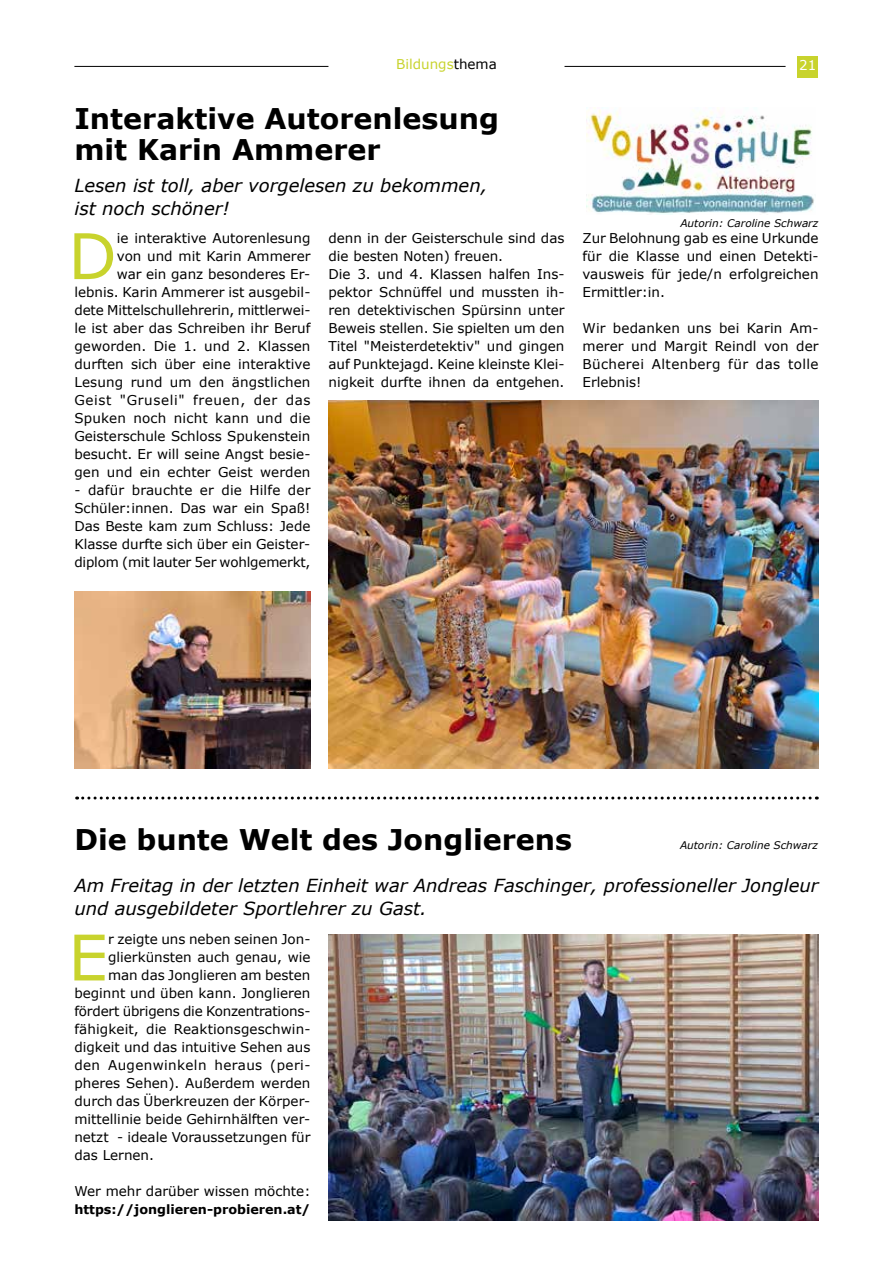
<style>
.page{position:relative;width:893px;height:1263px;background:#fff}
.page>*{position:absolute;margin:0;border:0;box-sizing:border-box;transform-origin:0 0}
.t1{font:63px "Verdana";color:#c8d32d}
.t2{font:700 28.5px/31.5px "Verdana";color:#000}
.t3{font:italic 18px/22.5px "Verdana";color:#000}
.t4{font:13.5px/18px "Verdana";color:#000;text-align:justify}
.t5{font:13.5px "Verdana";letter-spacing:.03em;color:#000}
.t6{font:13.5px "Verdana";color:#c8d32d}
.t7{font:13.5px "Verdana";color:#fff}
.t8{font:700 12.75px "Verdana";color:#000}
.t9{font:italic 10.5px "Verdana";color:#000}
.s1{color:#000}
</style>
<div class="page">
<hr style="left:74px;top:66px;width:254px;height:1px;background:#000">
<hr style="left:564px;top:66px;width:222px;height:1px;background:#000">
<div style="left:797px;top:56px;width:21px;height:21px;background:#c8d32d"></div>
<img style="left:587px;top:107px;width:227px;height:107px">
<img style="left:74px;top:591px;width:236px;height:177px">
<img style="left:328px;top:400px;width:490px;height:368px">
<svg style="left:77px;top:796px;width:740px;height:3px"></svg>
<img style="left:329px;top:934px;width:490px;height:286px">
<p class="t6" style="left:396px;top:55px;width:102px">Bildungs<span class="s1">thema</span></p>
<h2 class="t2" style="left:74px;top:102px;width:426px">Interaktive Autorenlesung mit Karin Ammerer</h2>
<h3 class="t3" style="left:74px;top:174px;width:414px">Lesen ist toll, aber vorgelesen zu bekommen, ist noch schöner!</h3>
<p class="t4" style="left:74px;top:229px;width:238px;text-align:right">ie interaktive Autorenlesung<br>von und mit Karin Ammerer<br>war ein ganz besonderes Er&shy;lebnis. Karin Ammerer ist ausgebil&shy;dete Mittelschullehrerin, mittlerwei&shy;le ist aber das Schreiben ihr Beruf geworden. Die 1. und 2. Klassen durften sich über eine interaktive<br>Lesung rund um den ängstlichen<br>Geist "Gruseli" freuen, der das<br>Spuken noch nicht kann und die<br>Geisterschule Schloss Spukenstein besucht. Er will seine Angst besie&shy;gen und ein echter Geist werden</p>
<p class="t4" style="left:74px;top:481px;width:238px">- dafür brauchte er die Hilfe der Schüler:innen. Das war ein Spaß!<br>Das Beste kam zum Schluss: Jede Klasse durfte sich über ein Geister&shy;diplom (mit lauter 5er wohlgemerkt,</p>
<h1 class="t1" style="left:68px;top:213px;width:50px">D</h1>
<p class="t4" style="left:328px;top:229px;width:238px;text-align:left">denn in der Geisterschule sind das die besten Noten) freuen.<br>Die 3. und 4. Klassen halfen Ins&shy;pektor Schnüffel und mussten ih&shy;ren detektivischen Spürsinn unter Beweis stellen. Sie spielten um den Titel "Meisterdetektiv" und gingen auf Punktejagd. Keine kleinste Klei&shy;nigkeit durfte ihnen da entgehen.</p>
<p class="t7" style="left:799px;top:56px;width:19px">21</p>
<p class="t9" style="left:680px;top:216px;width:139px">Autorin: Caroline Schwarz</p>
<p class="t4" style="left:582px;top:229px;width:238px">Zur Belohnung gab es eine Urkunde für die Klasse und einen Detekti&shy;vausweis für jede/n erfolgreichen Ermittler:in.</p>
<p class="t4" style="left:582px;top:319px;width:238px">Wir bedanken uns bei Karin Am&shy;merer und Margit Reindl von der Bücherei Altenberg für das tolle Erlebnis!</p>
<h2 class="t2" style="left:74px;top:823px;width:499px">Die bunte Welt des Jonglierens</h2>
<h3 class="t3" style="left:74px;top:874px;width:746px">Am Freitag in der letzten Einheit war Andreas Faschinger, professioneller Jongleur und ausgebildeter Sportlehrer zu Gast.</h3>
<p class="t9" style="left:680px;top:838px;width:139px">Autorin: Caroline Schwarz</p>
<h1 class="t1" style="left:68px;top:914px;width:41px">E</h1>
<p class="t4" style="left:108px;top:930px;width:204px">r zeigte uns neben seinen Jon-</p>
<p class="t4" style="left:108px;top:948px;width:204px">glierkünsten auch genau, wie</p>
<p class="t4" style="left:108px;top:966px;width:204px">man das Jonglieren am besten</p>
<p class="t4" style="left:74px;top:984px;width:238px">beginnt und üben kann. Jonglieren</p>
<p class="t4" style="left:74px;top:1002px;width:238px">fördert übrigens die Konzentrations-</p>
<p class="t4" style="left:74px;top:1020px;width:238px">fähigkeit, die Reaktionsgeschwin-</p>
<p class="t4" style="left:74px;top:1038px;width:238px">digkeit und das intuitive Sehen aus</p>
<p class="t5" style="left:74px;top:1056px;width:238px">den Augenwinkeln heraus (peri-</p>
<p class="t4" style="left:74px;top:1074px;width:238px">pheres Sehen). Außerdem werden</p>
<p class="t4" style="left:74px;top:1092px;width:238px">durch das Überkreuzen der Körper-</p>
<p class="t4" style="left:74px;top:1110px;width:238px">mittellinie beide Gehirnhälften ver-</p>
<p class="t4" style="left:74px;top:1128px;width:238px">netzt - ideale Voraussetzungen für</p>
<p class="t4" style="left:74px;top:1146px;width:81px">das Lernen.</p>
<p class="t4" style="left:74px;top:1182px;width:238px">Wer mehr darüber wissen möchte:</p>
<p class="t8" style="left:74px;top:1201px;width:237px">https://jonglieren-probieren.at/</p>
</div>
